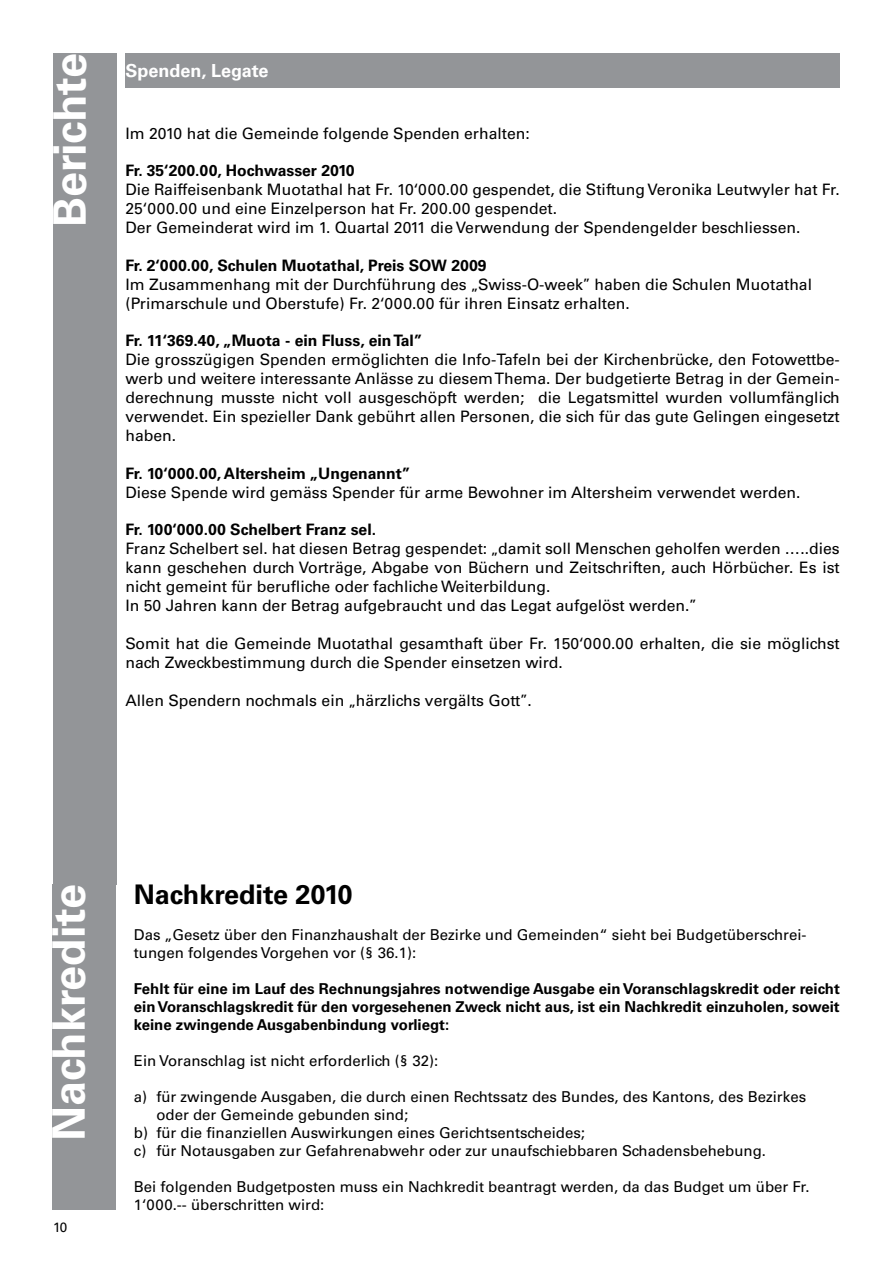
<style>
.page{position:relative;width:893px;height:1263px;background:#fff}
.page>*{position:absolute;margin:0;border:0;box-sizing:border-box;transform-origin:0 0}
.t1{font:700 45px "Univers LT Std";color:#fff}
.t2{font:700 27px "Univers LT Std";color:#000}
.t3{font:700 18px "Univers LT Std";color:#fff}
.t4{font:15.75px/18.9px "Univers LT Std";color:#000}
.t5{font:700 15.75px "Univers LT Std";color:#000}
.t6{font:15px/18px "Univers LT Std";color:#000}
.t7{font:700 15px/18px "Univers LT Std";color:#000;text-align:justify}
.t8{font:13.5px "Univers LT Std";color:#000}
.s1{font-weight:700}
.s2{font-stretch:condensed}
</style>
<div class="page">
<div style="left:125px;top:53px;width:715px;height:34px;background:#939598"></div>
<div style="left:53px;top:53px;width:64px;height:831px;background:#939598"></div>
<div style="left:52px;top:884px;width:64px;height:326px;background:#939598"></div>
<h1 class="t1" style="left:44px;top:227px;width:175px;rotate:-90deg">Berichte</h1>
<p class="t3" style="left:125px;top:60px;width:144px">Spenden, Legate</p>
<p class="t4" style="left:125px;top:124px;width:406px">Im 2010 hat die Gemeinde folgende Spenden erhalten:</p>
<p class="t5" style="left:125px;top:162px;width:231px">Fr. 35‘200.00, Hochwasser 2010</p>
<p class="t4" style="left:125px;top:180px;width:716px">Die Raiffeisenbank Muotathal hat Fr. 10‘000.00 gespendet, die Stiftung Veronika Leutwyler hat Fr.<br>25‘000.00 und eine Einzelperson hat Fr. 200.00 gespendet.<br>Der Gemeinderat wird im 1. Quartal 2011 die Verwendung der Spendengelder beschliessen.</p>
<p class="t4" style="left:125px;top:256px;width:688px"><span class="s1">Fr. 2‘000.00, Schulen Muotathal, Preis SOW 2009<br></span>Im Zusammenhang mit der Durchführung des <span class="s2">„</span>Swiss-O-week<span class="s2">”</span> haben die Schulen Muotathal (Primarschule und Oberstufe) Fr. 2‘000.00 für ihren Einsatz erhalten.</p>
<p class="t5" style="left:125px;top:332px;width:299px">Fr. 11‘369.40, „Muota - ein Fluss, ein Tal”</p>
<p class="t4" style="left:125px;top:350px;width:716px;text-align:justify">Die grosszügigen Spenden ermöglichten die Info-Tafeln bei der Kirchenbrücke, den Fotowettbe&shy;werb und weitere interessante Anlässe zu diesem Thema. Der budgetierte Betrag in der Gemein&shy;derechnung musste nicht voll ausgeschöpft werden; die Legatsmittel wurden vollumfänglich verwendet. Ein spezieller Dank gebührt allen Personen, die sich für das gute Gelingen eingesetzt haben.</p>
<p class="t5" style="left:125px;top:464px;width:287px">Fr. 10‘000.00, Altersheim „Ungenannt”</p>
<p class="t4" style="left:125px;top:483px;width:677px">Diese Spende wird gemäss Spender für arme Bewohner im Altersheim verwendet werden.</p>
<p class="t4" style="left:125px;top:520px;width:716px"><span class="s1">Fr. 100‘000.00 Schelbert Franz sel.<br></span>Franz Schelbert sel. hat diesen Betrag gespendet: <span class="s2">„</span>damit soll Menschen geholfen werden …..dies kann geschehen durch Vorträge, Abgabe von Büchern und Zeitschriften, auch Hörbücher. Es ist nicht gemeint für berufliche oder fachliche Weiterbildung.<br>In 50 Jahren kann der Betrag aufgebraucht und das Legat aufgelöst werden.<span class="s2">”</span></p>
<p class="t4" style="left:125px;top:634px;width:716px">Somit hat die Gemeinde Muotathal gesamthaft über Fr. 150‘000.00 erhalten, die sie möglichst nach Zweckbestimmung durch die Spender einsetzen wird.</p>
<p class="t4" style="left:125px;top:691px;width:408px">Allen Spendern nochmals ein <span class="s2">„</span>härzlichs vergälts Gott<span class="s2">”</span>.</p>
<h1 class="t1" style="left:42px;top:1141px;width:258px;rotate:-90deg">Nachkredite</h1>
<p class="t8" style="left:53px;top:1219px;width:16px">10</p>
<h2 class="t2" style="left:134px;top:878px;width:220px">Nachkredite 2010</h2>
<p class="t6" style="left:134px;top:925px;width:674px">Das „Gesetz über den Finanzhaushalt der Bezirke und Gemeinden“ sieht bei Budgetüberschrei&shy;tungen folgendes Vorgehen vor (§ 36.1):</p>
<p class="t7" style="left:134px;top:980px;width:707px">Fehlt für eine im Lauf des Rechnungsjahres notwendige Ausgabe ein Voranschlagskredit oder reicht ein Voranschlagskredit für den vorgesehenen Zweck nicht aus, ist ein Nachkredit einzuholen, soweit keine zwingende Ausgabenbindung vorliegt:</p>
<p class="t6" style="left:134px;top:1051px;width:306px">Ein Voranschlag ist nicht erforderlich (§ 32):</p>
<p class="t6" style="left:134px;top:1087px;width:674px">a) für zwingende Ausgaben, die durch einen Rechtssatz des Bundes, des Kantons, des Bezirkes</p>
<p class="t6" style="left:156px;top:1105px;width:253px">oder der Gemeinde gebunden sind;</p>
<p class="t6" style="left:134px;top:1123px;width:453px">b) für die finanziellen Auswirkungen eines Gerichtsentscheides;</p>
<p class="t6" style="left:134px;top:1141px;width:634px">c) für Notausgaben zur Gefahrenabwehr oder zur unaufschiebbaren Schadensbehebung.</p>
<p class="t6" style="left:134px;top:1177px;width:677px">Bei folgenden Budgetposten muss ein Nachkredit beantragt werden, da das Budget um über Fr.<br>1‘000.-- überschritten wird:</p>
</div>
